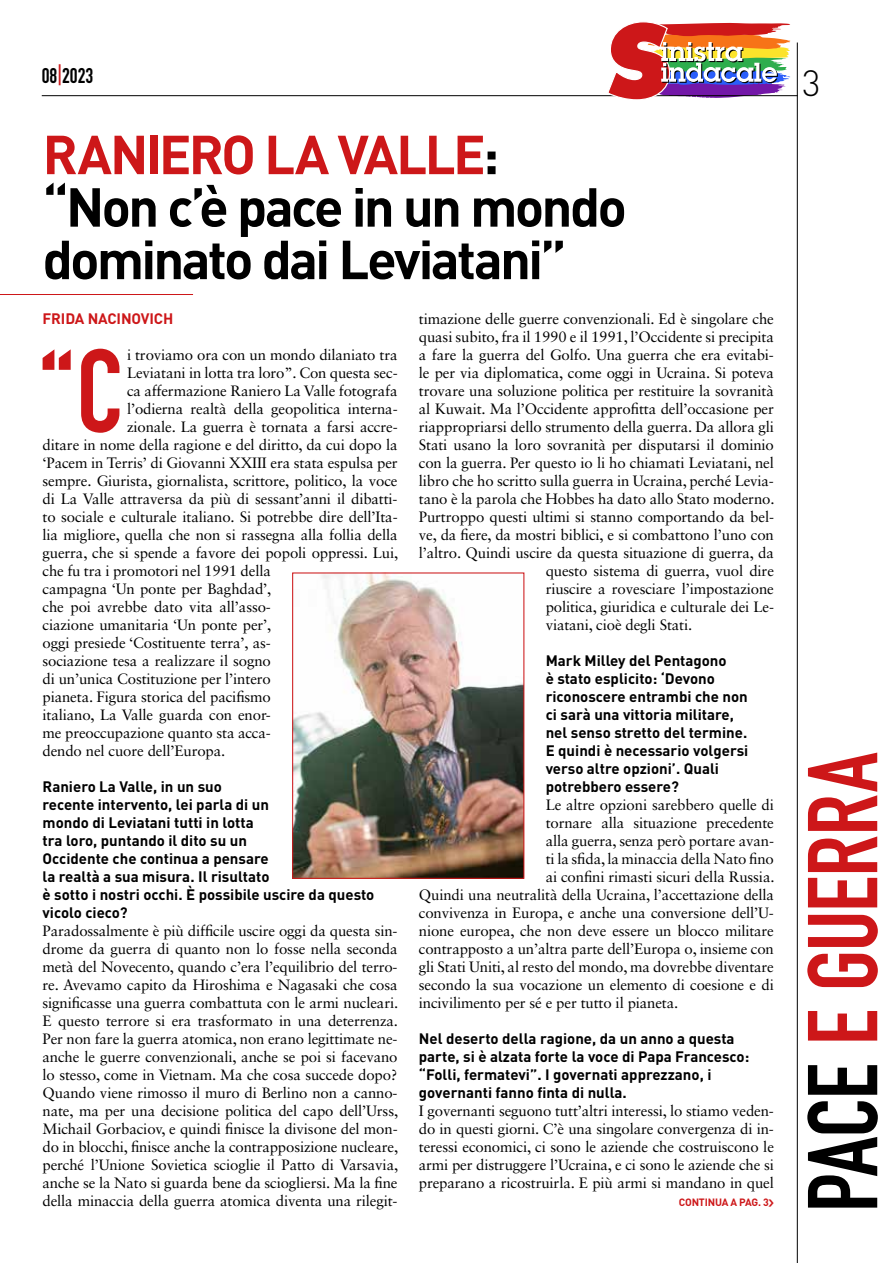
<style>
.page{position:relative;width:893px;height:1263px;background:#fff}
.page>*{position:absolute;margin:0;border:0;box-sizing:border-box;transform-origin:0 0}
.t1{font:116.1px "DIN Engschrift Std";color:#cd1719}
.t2{font:97.35px "DIN Engschrift Std";letter-spacing:-.01em;color:#cd1719}
.t3{font:700 54px/52.5px "DIN";letter-spacing:-.05em;color:#000}
.t4{font:300 36px "DIN";color:#000}
.t5{font:21px "DIN Engschrift Std";color:#000}
.t6{font:15px/18px "Sabon LT Std";letter-spacing:-.01em;color:#000;text-align:justify}
.t7{font:700 15px/18px "DIN";color:#000}
.t8{font:700 15px "DIN";letter-spacing:-.01em;color:#cd1719}
.t9{font:700 10.5px "DIN";letter-spacing:-.02em;color:#cd1719}
.s1{color:#cd1719}
.s2{color:#000}
</style>
<div class="page">
<hr style="left:42px;top:95px;width:756px;height:1px;background:#000">
<hr style="left:797px;top:43px;width:1px;height:1220px;background:#000">
<svg style="left:606px;top:22px;width:185px;height:78px"></svg>
<hr style="left:0;top:294px;width:193px;height:1px;background:#cd1719">
<img style="left:294px;top:574px;width:228px;height:303px">
<div style="left:292px;top:572px;width:232px;height:307px;border:1px solid #cd1719"></div>
<h3 class="t5" style="left:42px;top:63px;width:53px">08<span class="s1">|</span>2023</h3>
<h3 class="t4" style="left:802px;top:61px;width:20px">3</h3>
<h3 class="t3" style="left:43px;top:126px;width:586px"><span class="s1">RANIERO LA VALLE</span>: “Non c’è pace in un mondo dominato dai Leviatani”</h3>
<p class="t8" style="left:43px;top:309px;width:132px">FRIDA NACINOVICH</p>
<h1 class="t1" style="left:40px;top:323px;width:85px">“C</h1>
<p class="t6" style="left:127px;top:346px;width:272px">i troviamo ora con un mondo dilaniato tra</p>
<p class="t6" style="left:127px;top:364px;width:272px">Leviatani in lotta tra loro”. Con questa sec-</p>
<p class="t6" style="left:127px;top:382px;width:272px">ca affermazione Raniero La Valle fotografa</p>
<p class="t6" style="left:127px;top:400px;width:272px">l’odierna realtà della geopolitica interna-</p>
<p class="t6" style="left:127px;top:418px;width:272px">zionale. La guerra è tornata a farsi accre-</p>
<p class="t6" style="left:43px;top:436px;width:356px">ditare in nome della ragione e del diritto, da cui dopo la</p>
<p class="t6" style="left:43px;top:454px;width:357px">‘Pacem in Terris’ di Giovanni XXIII era stata espulsa per</p>
<p class="t6" style="left:43px;top:472px;width:357px">sempre. Giurista, giornalista, scrittore, politico, la voce</p>
<p class="t6" style="left:43px;top:490px;width:357px">di La Valle attraversa da più di sessant’anni il dibatti-</p>
<p class="t6" style="left:43px;top:508px;width:357px">to sociale e culturale italiano. Si potrebbe dire dell’Ita-</p>
<p class="t6" style="left:43px;top:526px;width:357px">lia migliore, quella che non si rassegna alla follia della</p>
<p class="t6" style="left:43px;top:544px;width:357px">guerra, che si spende a favore dei popoli oppressi. Lui,</p>
<p class="t6" style="left:43px;top:562px;width:230px">che fu tra i promotori nel 1991 della</p>
<p class="t6" style="left:43px;top:580px;width:230px">campagna ‘Un ponte per Baghdad’,</p>
<p class="t6" style="left:43px;top:598px;width:230px">che poi avrebbe dato vita all’asso-</p>
<p class="t6" style="left:43px;top:616px;width:230px">ciazione umanitaria ‘Un ponte per’,</p>
<p class="t6" style="left:43px;top:634px;width:230px">oggi presiede ‘Costituente terra’, as-</p>
<p class="t6" style="left:43px;top:652px;width:230px">sociazione tesa a realizzare il sogno</p>
<p class="t6" style="left:43px;top:670px;width:230px">di un’unica Costituzione per l’intero</p>
<p class="t6" style="left:43px;top:688px;width:230px">pianeta. Figura storica del pacifismo</p>
<p class="t6" style="left:43px;top:706px;width:230px">italiano, La Valle guarda con enor-</p>
<p class="t6" style="left:43px;top:724px;width:230px">me preoccupazione quanto sta acca-</p>
<p class="t6" style="left:43px;top:742px;width:184px">dendo nel cuore dell’Europa.</p>
<p class="t7" style="left:43px;top:777px;width:333px">Raniero La Valle, in un suo<br>recente intervento, lei parla di un<br>mondo di Leviatani tutti in lotta<br>tra loro, puntando il dito su un<br>Occidente che continua a pensare<br>la realtà a sua misura. Il risultato<br>è sotto i nostri occhi. È possibile uscire da questo vicolo cieco?</p>
<p class="t6" style="left:43px;top:922px;width:357px">Paradossalmente è più difficile uscire oggi da questa sin&shy;drome da guerra di quanto non lo fosse nella seconda metà del Novecento, quando c’era l’equilibrio del terro&shy;re. Avevamo capito da Hiroshima e Nagasaki che cosa significasse una guerra combattuta con le armi nucleari.<br>E questo terrore si era trasformato in una deterrenza.<br>Per non fare la guerra atomica, non erano legittimate ne&shy;anche le guerre convenzionali, anche se poi si facevano lo stesso, come in Vietnam. Ma che cosa succede dopo?<br>Quando viene rimosso il muro di Berlino non a canno&shy;nate, ma per una decisione politica del capo dell’Urss, Michail Gorbaciov, e quindi finisce la divisone del mon&shy;do in blocchi, finisce anche la contrapposizione nucleare, perché l’Unione Sovietica scioglie il Patto di Varsavia, anche se la Nato si guarda bene da sciogliersi. Ma la fine della minaccia della guerra atomica diventa una rilegit-</p>
<p class="t6" style="left:419px;top:310px;width:357px">timazione delle guerre convenzionali. Ed è singolare che</p>
<p class="t6" style="left:419px;top:328px;width:357px">quasi subito, fra il 1990 e il 1991, l’Occidente si precipita</p>
<p class="t6" style="left:419px;top:346px;width:357px">a fare la guerra del Golfo. Una guerra che era evitabi-</p>
<p class="t6" style="left:419px;top:364px;width:357px">le per via diplomatica, come oggi in Ucraina. Si poteva</p>
<p class="t6" style="left:419px;top:382px;width:357px">trovare una soluzione politica per restituire la sovranità</p>
<p class="t6" style="left:419px;top:400px;width:357px">al Kuwait. Ma l’Occidente approfitta dell’occasione per</p>
<p class="t6" style="left:419px;top:418px;width:357px">riappropriarsi dello strumento della guerra. Da allora gli</p>
<p class="t6" style="left:419px;top:436px;width:357px">Stati usano la loro sovranità per disputarsi il dominio</p>
<p class="t6" style="left:419px;top:454px;width:357px">con la guerra. Per questo io li ho chiamati Leviatani, nel</p>
<p class="t6" style="left:419px;top:472px;width:356px">libro che ho scritto sulla guerra in Ucraina, perché Levia-</p>
<p class="t6" style="left:419px;top:490px;width:357px">tano è la parola che Hobbes ha dato allo Stato moderno.</p>
<p class="t6" style="left:419px;top:508px;width:357px">Purtroppo questi ultimi si stanno comportando da bel-</p>
<p class="t6" style="left:419px;top:526px;width:357px">ve, da fiere, da mostri biblici, e si combattono l’uno con</p>
<p class="t6" style="left:419px;top:544px;width:357px">l’altro. Quindi uscire da questa situazione di guerra, da</p>
<p class="t6" style="left:546px;top:562px;width:230px">questo sistema di guerra, vuol dire</p>
<p class="t6" style="left:546px;top:580px;width:230px">riuscire a rovesciare l’impostazione</p>
<p class="t6" style="left:546px;top:598px;width:230px">politica, giuridica e culturale dei Le-</p>
<p class="t6" style="left:546px;top:616px;width:148px">viatani, cioè degli Stati.</p>
<p class="t7" style="left:546px;top:651px;width:204px">Mark Milley del Pentagono<br>è stato esplicito: ‘Devono riconoscere entrambi che non ci sarà una vittoria militare, nel senso stretto del termine.<br>E quindi è necessario volgersi verso altre opzioni’. Quali potrebbero essere?</p>
<p class="t6" style="left:546px;top:796px;width:230px">Le altre opzioni sarebbero quelle di</p>
<p class="t6" style="left:546px;top:814px;width:230px">tornare alla situazione precedente</p>
<p class="t6" style="left:546px;top:832px;width:230px">alla guerra, senza però portare avan-</p>
<p class="t6" style="left:546px;top:850px;width:230px">ti la sfida, la minaccia della Nato fino</p>
<p class="t6" style="left:546px;top:868px;width:230px">ai confini rimasti sicuri della Russia.</p>
<p class="t6" style="left:419px;top:886px;width:357px">Quindi una neutralità della Ucraina, l’accettazione della</p>
<p class="t6" style="left:419px;top:904px;width:357px">convivenza in Europa, e anche una conversione dell’U-</p>
<p class="t6" style="left:419px;top:922px;width:357px">nione europea, che non deve essere un blocco militare</p>
<p class="t6" style="left:419px;top:940px;width:357px">contrapposto a un’altra parte dell’Europa o, insieme con</p>
<p class="t6" style="left:419px;top:958px;width:357px">gli Stati Uniti, al resto del mondo, ma dovrebbe diventare</p>
<p class="t6" style="left:419px;top:976px;width:357px">secondo la sua vocazione un elemento di coesione e di</p>
<p class="t6" style="left:419px;top:994px;width:261px">incivilimento per sé e per tutto il pianeta.</p>
<p class="t7" style="left:419px;top:1029px;width:332px">Nel deserto della ragione, da un anno a questa parte, si è alzata forte la voce di Papa Francesco: “Folli, fermatevi”. I governati apprezzano, i governanti fanno finta di nulla.</p>
<p class="t6" style="left:419px;top:1102px;width:357px">I governanti seguono tutt’altri interessi, lo stiamo veden&shy;do in questi giorni. C’è una singolare convergenza di in&shy;teressi economici, ci sono le aziende che costruiscono le armi per distruggere l’Ucraina, e ci sono le aziende che si preparano a ricostruirla. E più armi si mandano in quel</p>
<p class="t9" style="left:679px;top:1195px;width:91px">CONTINUA A PAG. 3</p>
<h2 class="t2" style="left:786px;top:1212px;width:461px;rotate:-90deg"><span class="s2">PACE</span> E GUERRA</h2>
</div>
